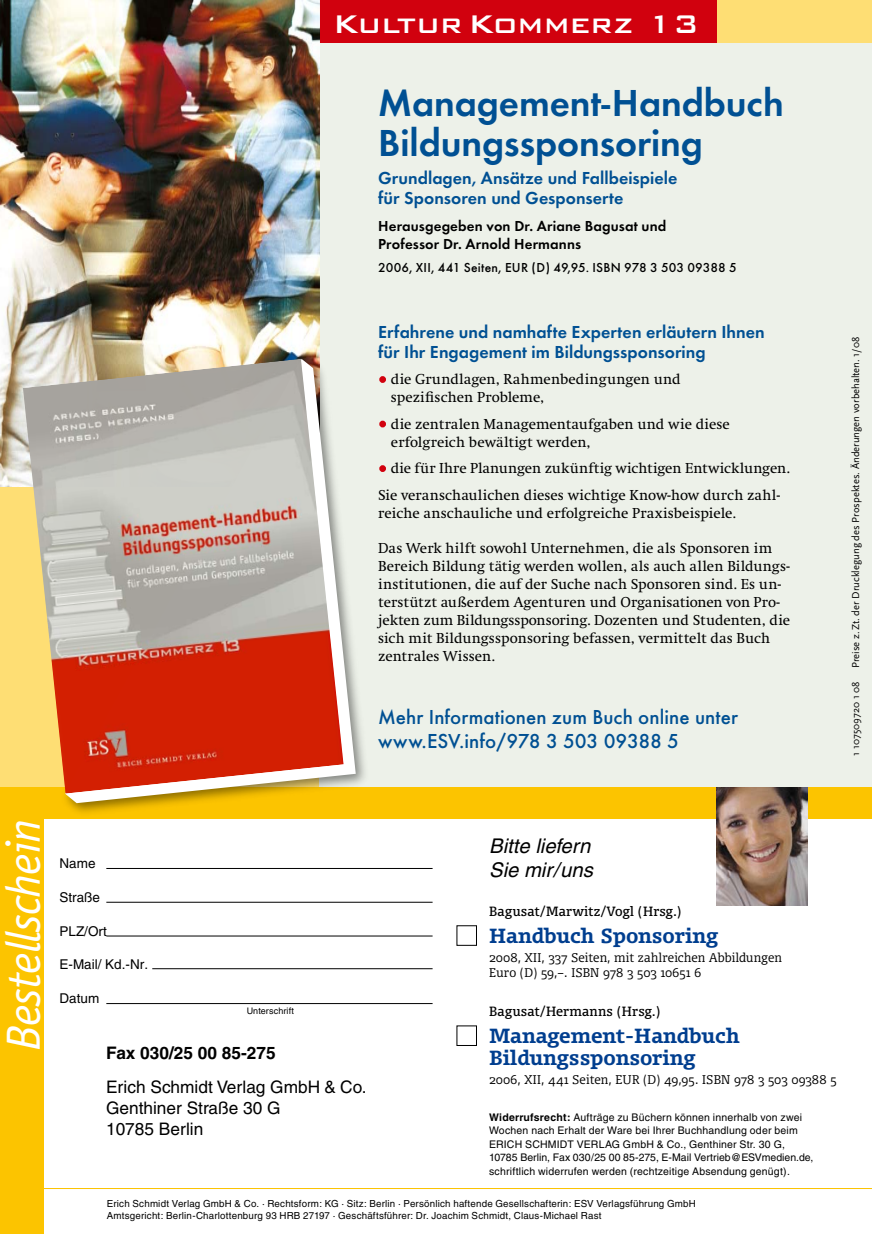
<style>
.page{position:relative;width:872px;height:1234px;background:#fff}
.page>*{position:absolute;margin:0;border:0;box-sizing:border-box;transform-origin:0 0}
.t1{font:italic 48px "Officina Sans";letter-spacing:-.02em;color:#fff}
.t2{font:600 39px/40.5px "Futura T";letter-spacing:-.005em;color:#005093}
.t3{font:500 34.05px "Bank Gothic BT";color:#fff}
.t4{font:500 21px/24px "Futura T";letter-spacing:.005em;color:#005093}
.t5{font:italic 20.25px/24px "Helvetica";color:#000}
.t6{font:700 19.5px/22.5px "Olsen";color:#003e8f}
.t7{font:600 18px/19.5px "Futura T";color:#005093}
.t8{font:17.25px/20.9px "Helvetica";color:#000}
.t9{font:700 17.25px "Helvetica";color:#000}
.t10{font:15px/18px "Swift";color:#000}
.t11{font:600 15px/18px "Futura T";letter-spacing:.01em;color:#000}
.t12{font:500 13.5px "Futura T";letter-spacing:.015em;color:#000}
.t13{font:13.5px "Helvetica";color:#000}
.t14{font:12.75px "Olsen";letter-spacing:.015em;color:#000}
.t15{font:300 12px/15px "Olsen";letter-spacing:.015em;color:#000}
.t16{font:10.5px/13.5px "Helvetica";letter-spacing:.015em;color:#000}
.t17{font:10.5px "Scala Sans";color:#000}
.t18{font:9.75px/12px "Helvetica";letter-spacing:.02em;color:#000}
.t19{font:9px "Helvetica";letter-spacing:.01em;color:#000}
.s1{font-size:13.5px;color:#d1010e}
.s2{font-weight:700}
</style>
<div class="page">
<div style="left:319px;top:0;width:553px;height:796px;background:#edf1e9"></div>
<div style="left:0;top:0;width:319px;height:796px;background:#fede74"></div>
<hr style="left:106px;top:867px;width:326px;height:1px;background:#000">
<hr style="left:106px;top:901px;width:326px;height:1px;background:#000">
<hr style="left:106px;top:935px;width:326px;height:1px;background:#000">
<hr style="left:106px;top:1002px;width:326px;height:1px;background:#000">
<hr style="left:152px;top:968px;width:280px;height:1px;background:#000">
<hr style="left:0;top:1187px;width:872px;height:1px;background:#fcc400">
<div style="left:0;top:799px;width:44px;height:434px;background:#fcc400"></div>
<div style="left:0;top:786px;width:872px;height:32px;background:#fcc400"></div>
<img style="left:716px;top:787px;width:92px;height:117px">
<div style="left:0;top:0;width:872px;height:43px;background:#fede74"></div>
<div style="left:317px;top:0;width:400px;height:43px;background:#d1010e"></div>
<div style="left:379px;top:376px;width:7px;height:7px;border:3px solid #d1010e;border-radius:50%"></div>
<div style="left:379px;top:420px;width:7px;height:7px;border:3px solid #d1010e;border-radius:50%"></div>
<div style="left:379px;top:465px;width:7px;height:7px;border:3px solid #d1010e;border-radius:50%"></div>
<img style="left:0;top:0;width:319px;height:486px">
<div style="left:60px;top:353px;width:311px;height:465px;background:#000;opacity:.45"></div>
<svg style="left:65px;top:359px;width:291px;height:444px"></svg>
<img style="left:23px;top:358px;width:320px;height:435px">
<h3 class="t3" style="left:333px;top:6px;width:368px">Kultur Kommerz 13</h3>
<h2 class="t2" style="left:378px;top:82px;width:407px">Management-Handbuch<br>Bildungssponsoring</h2>
<p class="t7" style="left:378px;top:168px;width:301px">Grundlagen, Ansätze und Fallbeispiele für Sponsoren und Gesponserte</p>
<p class="t11" style="left:378px;top:216px;width:290px">Herausgegeben von Dr. Ariane Bagusat und<br>Professor Dr. Arnold Hermanns</p>
<p class="t12" style="left:378px;top:259px;width:360px">2006, XII, 441 Seiten, EUR (D) 49,95. ISBN 978 3 503 09388 5</p>
<p class="t7" style="left:378px;top:322px;width:388px">Erfahrene und namhafte Experten erläutern Ihnen für Ihr Engagement im Bildungssponsoring</p>
<p class="t10" style="left:391px;top:370px;width:291px;text-indent:-13px"><span class="s1">•</span> die Grundlagen, Rahmenbedingungen und spezifischen Probleme,</p>
<p class="t10" style="left:391px;top:415px;width:340px;text-indent:-13px"><span class="s1">•</span> die zentralen Managementaufgaben und wie diese erfolgreich bewältigt werden,</p>
<p class="t10" style="left:378px;top:455px;width:413px;line-height:26.5px"><span class="s1">•</span> die für Ihre Planungen zukünftig wichtigen Entwicklungen.<br>Sie veranschaulichen dieses wichtige Know-how durch zahl-</p>
<p class="t10" style="left:378px;top:504px;width:359px">reiche anschauliche und erfolgreiche Praxisbeispiele.</p>
<p class="t10" style="left:378px;top:539px;width:413px">Das Werk hilft sowohl Unternehmen, die als Sponsoren im Bereich Bildung tätig werden wollen, als auch allen Bildungs&shy;ins-titutionen, die auf der Suche nach Sponsoren sind. Es un&shy;terstützt außerdem Agenturen und Organisationen von Pro&shy;jekten zum Bildungssponsoring. Dozenten und Studenten, die sich mit Bildungssponsoring befassen, vermittelt das Buch zentrales Wissen.</p>
<h3 class="t4" style="left:378px;top:705px;width:361px">Mehr Informationen zum Buch online unter www.ESV.info/978 3 503 09388 5</h3>
<p class="t17" style="left:850px;top:755px;width:420px;rotate:-90deg">1 107509720 1 08 Preise z.Zt. der Drucklegung des Prospektes. Änderungen vorbehalten. 1/08</p>
<h1 class="t1" style="left:-4px;top:1050px;width:233px;rotate:-90deg">Bestellschein</h1>
<p class="t13" style="left:60px;top:855px;width:38px">Name</p>
<p class="t13" style="left:60px;top:889px;width:42px">Straße</p>
<p class="t13" style="left:60px;top:922px;width:49px">PLZ/Ort</p>
<p class="t13" style="left:60px;top:956px;width:90px">E-Mail/ Kd.-Nr.</p>
<p class="t13" style="left:60px;top:990px;width:41px">Datum</p>
<p class="t19" style="left:247px;top:1005px;width:49px">Unterschrift</p>
<p class="t9" style="left:106px;top:1042px;width:171px">Fax 030/25 00 85-275</p>
<p class="t8" style="left:106px;top:1076px;width:262px">Erich Schmidt Verlag G mbH &amp; Co.<br>Genthiner Straße 30 G<br>10785 Berlin</p>
<h3 class="t5" style="left:489px;top:834px;width:105px">Bitte liefern<br>Sie mir/uns</h3>
<p class="t14" style="left:489px;top:902px;width:194px">Bagusat/Marwitz/Vogl (Hrsg.)</p>
<h3 class="t6" style="left:489px;top:923px;width:230px">Handbuch Sponsoring</h3>
<p class="t15" style="left:489px;top:949px;width:294px">2008, XII, 337 Seiten, mit zahlreichen Abbildungen<br>Euro (D) 59,–. ISBN 978 3 503 10651 6</p>
<p class="t14" style="left:489px;top:1002px;width:173px">Bagusat/Hermanns (Hrsg.)</p>
<h3 class="t6" style="left:489px;top:1023px;width:252px">Management-Handbuch<br>Bildungssponsoring</h3>
<p class="t15" style="left:489px;top:1072px;width:349px">2006, XII, 441 Seiten, EUR (D) 49,95. ISBN 978 3 503 09388 5</p>
<p class="t16" style="left:489px;top:1110px;width:314px"><span class="s2">Widerrufsrecht:</span> Aufträge zu Büchern können innerhalb von zwei<br>Wochen nach Erhalt der Ware bei Ihrer Buchhandlung oder beim<br>Erich Schmid</p>
<p class="t16" style="left:489px;top:1137px;width:326px;text-indent:78px">t Verlag GmbH &amp; Co., Genthiner Str. 30 G ,<br>10785 Berlin, Fax 030/25 00 85-275, E-Mail Vertrieb@ESVmedien.de, schriftlich widerrufen werden (rechtzeitige Absendung genügt).</p>
<p class="t18" style="left:107px;top:1197px;width:589px">Erich Schmidt Verlag G mbH &amp; Co. · Rechtsform: KG · Sitz: Berlin · Persönlich haftende Gesellschafterin: ESV Verlagsführung G mbH<br>Amtsgericht: Berlin-Charlottenburg 93 HRB 27197 · Geschäftsführer: Dr. Joachim Schmidt, Claus-Michael Rast</p>
</div>
